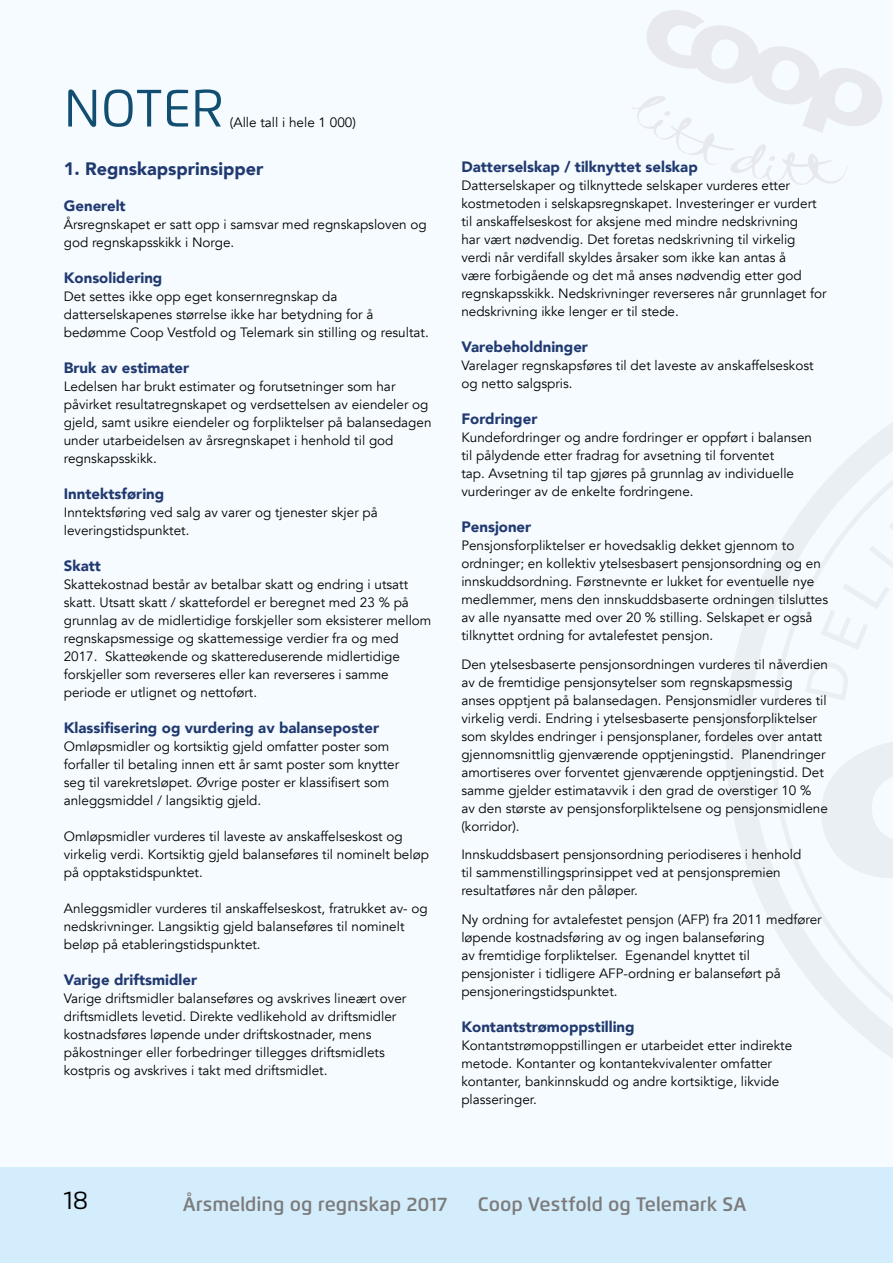
<style>
.page{position:relative;width:893px;height:1263px;background:#f5fbfe}
.page>*{position:absolute;margin:0;border:0;box-sizing:border-box;transform-origin:0 0}
.t1{font:52.5px "Flexo";color:#114e72}
.t2{font:25.5px "Flexo";color:#000}
.t3{font:600 19.5px "Flexo";color:#7c7b7b}
.t4{font:900 18px "Avenir";color:#203970}
.t5{font:900 15px "Avenir";color:#203970}
.t6{font:13.5px/18px "Avenir";color:#000}
</style>
<div class="page">
<div style="left:0;top:1167px;width:893px;height:96px;background:#d4edfc"></div>
<svg style="left:632px;top:10px;width:250px;height:175px"></svg>
<img style="left:813px;top:641px;width:80px;height:237px">
<svg style="left:869px;top:503px;width:24px;height:43px"></svg>
<img style="left:869px;top:546px;width:24px;height:29px">
<svg style="left:821px;top:584px;width:68px;height:66px"></svg>
<img style="left:821px;top:610px;width:47px;height:40px">
<img style="left:805px;top:662px;width:45px;height:39px">
<h1 class="t1" style="left:64px;top:76px;width:162px">NOTER</h1>
<p class="t6" style="left:230px;top:114px;width:128px">(Alle tall i hele 1 000)</p>
<h3 class="t4" style="left:64px;top:154px;width:201px">1. Regnskapsprinsipper</h3>
<p class="t5" style="left:64px;top:193px;width:63px">Generelt</p>
<p class="t6" style="left:64px;top:216px;width:365px">Årsregnskapet er satt opp i samsvar med regnskapsloven og god regnskapsskikk i Norge.</p>
<p class="t5" style="left:64px;top:265px;width:100px">Konsolidering</p>
<p class="t6" style="left:64px;top:288px;width:366px">Det settes ikke opp eget konsernregnskap da datterselskapenes størrelse ikke har betydning for å bedømme Coop Vestfold og Telemark sin stilling og resultat.</p>
<p class="t5" style="left:64px;top:355px;width:127px">Bruk av estimater</p>
<p class="t6" style="left:64px;top:378px;width:369px">Ledelsen har brukt estimater og forutsetninger som har påvirket resultatregnskapet og verdsettelsen av eiendeler og gjeld, samt usikre eiendeler og forpliktelser på balansedagen under utarbeidelsen av årsregnskapet i henhold til god regnskapsskikk.</p>
<p class="t5" style="left:64px;top:481px;width:102px">Inntektsføring</p>
<p class="t6" style="left:64px;top:504px;width:316px">Inntektsføring ved salg av varer og tjenester skjer på leveringstidspunktet.</p>
<p class="t5" style="left:64px;top:553px;width:39px">Skatt</p>
<p class="t6" style="left:64px;top:576px;width:369px">Skattekostnad består av betalbar skatt og endring i utsatt skatt. Utsatt skatt / skattefordel er beregnet med 23 % på grunnlag av de midlertidige forskjeller som eksisterer mellom regnskapsmessige og skattemessige verdier fra og med 2017. Skatteøkende og skattereduserende midlertidige forskjeller som reverseres eller kan reverseres i samme periode er utlignet og nettoført.</p>
<p class="t5" style="left:64px;top:715px;width:317px">Klassifisering og vurdering av balanseposter</p>
<p class="t6" style="left:64px;top:738px;width:337px">Omløpsmidler og kortsiktig gjeld omfatter poster som forfaller til betaling innen ett år samt poster som knytter seg til varekretsløpet. Øvrige poster er klassifisert som anleggsmiddel / langsiktig gjeld.</p>
<p class="t6" style="left:64px;top:828px;width:367px">Omløpsmidler vurderes til laveste av anskaffelseskost og virkelig verdi. Kortsiktig gjeld balanseføres til nominelt beløp på opptakstidspunktet.</p>
<p class="t6" style="left:64px;top:900px;width:365px">Anleggsmidler vurderes til anskaffelseskost, fratrukket av- og nedskrivninger. Langsiktig gjeld balanseføres til nominelt beløp på etableringstidspunktet.</p>
<p class="t5" style="left:64px;top:967px;width:135px">Varige driftsmidler</p>
<p class="t6" style="left:64px;top:990px;width:344px">Varige driftsmidler balanseføres og avskrives lineært over driftsmidlets levetid. Direkte vedlikehold av driftsmidler kostnadsføres løpende under driftskostnader, mens påkostninger eller forbedringer tillegges driftsmidlets kostpris og avskrives i takt med driftsmidlet.</p>
<p class="t5" style="left:461px;top:154px;width:238px">Datterselskap / tilknyttet selskap</p>
<p class="t6" style="left:461px;top:177px;width:367px">Datterselskaper og tilknyttede selskaper vurderes etter kostmetoden i selskapsregnskapet. Investeringer er vurdert til anskaffelseskost for aksjene med mindre nedskrivning<br>har vært nødvendig. Det foretas nedskrivning til virkelig verdi når verdifall skyldes årsaker som ikke kan antas å<br>være forbigående og det må anses nødvendig etter god regnskapsskikk. Nedskrivninger reverseres når grunnlaget for nedskrivning ikke lenger er til stede.</p>
<p class="t5" style="left:461px;top:334px;width:128px">Varebeholdninger</p>
<p class="t6" style="left:461px;top:357px;width:354px">Varelager regnskapsføres til det laveste av anskaffelseskost og netto salgspris.</p>
<p class="t5" style="left:461px;top:406px;width:78px">Fordringer</p>
<p class="t6" style="left:461px;top:429px;width:352px">Kundefordringer og andre fordringer er oppført i balansen til pålydende etter fradrag for avsetning til forventet<br>tap. Avsetning til tap gjøres på grunnlag av individuelle vurderinger av de enkelte fordringene.</p>
<p class="t5" style="left:461px;top:514px;width:71px">Pensjoner</p>
<p class="t6" style="left:461px;top:537px;width:368px">Pensjonsforpliktelser er hovedsaklig dekket gjennom to ordninger; en kollektiv ytelsesbasert pensjonsordning og en innskuddsordning. Førstnevnte er lukket for eventuelle nye medlemmer, mens den innskuddsbaserte ordningen tilsluttes av alle nyansatte med over 20 % stilling. Selskapet er også tilknyttet ordning for avtalefestet pensjon.</p>
<p class="t6" style="left:461px;top:655px;width:368px">Den ytelsesbaserte pensjonsordningen vurderes til nåverdien av de fremtidige pensjonsytelser som regnskapsmessig anses opptjent på balansedagen. Pensjonsmidler vurderes til virkelig verdi. Endring i ytelsesbaserte pensjonsforpliktelser som skyldes endringer i pensjonsplaner, fordeles over antatt gjennomsnittlig gjenværende opptjeningstid. Planendringer amortiseres over forventet gjenværende opptjeningstid. Det samme gjelder estimatavvik i den grad de overstiger 10 % av den største av pensjonsforpliktelsene og pensjonsmidlene (korridor).</p>
<p class="t6" style="left:461px;top:846px;width:342px">Innskuddsbasert pensjonsordning periodiseres i henhold til sammenstillingsprinsippet ved at pensjonspremien resultatføres når den påløper.</p>
<p class="t6" style="left:461px;top:910px;width:362px">Ny ordning for avtalefestet pensjon (AFP) fra 2011 medfører løpende kostnadsføring av og ingen balanseføring<br>av fremtidige forpliktelser. Egenandel knyttet til pensjonister i tidligere AFP-ordning er balanseført på pensjoneringstidspunktet.</p>
<p class="t5" style="left:461px;top:1014px;width:175px">Kontantstrømoppstilling</p>
<p class="t6" style="left:461px;top:1036px;width:332px">Kontantstrømoppstillingen er utarbeidet etter indirekte metode. Kontanter og kontantekvivalenter omfatter kontanter, bankinnskudd og andre kortsiktige, likvide plasseringer.</p>
<h2 class="t2" style="left:64px;top:1184px;width:26px">18</h2>
<h3 class="t3" style="left:183px;top:1193px;width:266px">Årsmelding og regnskap 2017</h3>
<h3 class="t3" style="left:478px;top:1193px;width:270px">Coop Vestfold og Telemark SA</h3>
</div>
